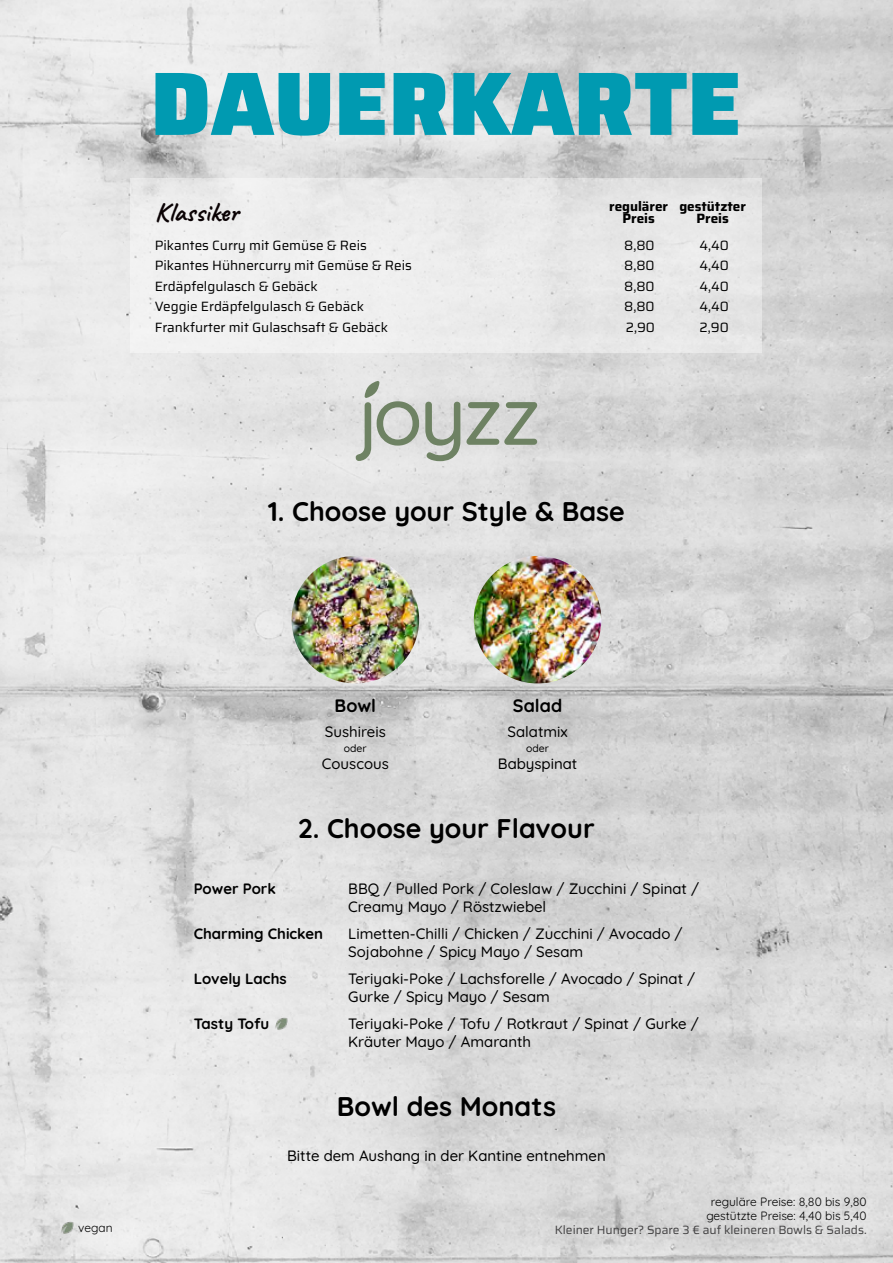
<style>
.page{position:relative;width:893px;height:1263px;background:#fff}
.page>*{position:absolute;margin:0;border:0;box-sizing:border-box;transform-origin:0 0}
.t1{font:900 90px "Saira";color:#009ab1}
.t2{font:700 27px "Quicksand";color:#000}
.t3{font:700 27px "Caveat";color:#0a0204}
.t4{font:700 18px "Quicksand";color:#000}
.t5{font:500 15px/18px "Quicksand";color:#000}
.t6{font:700 15px "Quicksand";color:#000}
.t7{font:13.5px/20.5px "Saira";color:#000;text-align:justify}
.t8{font:700 13.5px/12px "Saira";color:#000;text-align:center}
.t9{font:12px/14.4px "Quicksand";color:#000;text-align:center}
.t10{font:12px "Saira";color:#424142}
.t11{font:500 10.5px "Quicksand";color:#000}
</style>
<div class="page">
<img style="left:0;top:0;width:893px;height:1263px">
<div style="left:131px;top:178px;width:631px;height:175px;background:#ebebeb"></div>
<img style="left:60px;top:1220px;width:15px;height:15px">
<svg style="left:425px;top:402px;width:35px;height:59px;background:#acb5a8"></svg>
<svg style="left:466px;top:402px;width:71px;height:43px;background:#adb5a9"></svg>
<svg style="left:356px;top:381px;width:63px;height:80px;background:#c4c9c1"></svg>
<img style="left:292px;top:556px;width:127px;height:127px;border-radius:64px">
<img style="left:474px;top:556px;width:127px;height:127px;border-radius:64px">
<img style="left:274px;top:1016px;width:14px;height:14px">
<h1 class="t1" style="left:151px;top:30px;width:593px">DAUERKARTE</h1>
<h2 class="t3" style="left:155px;top:195px;width:85px">Klassiker</h2>
<p class="t8" style="left:609px;top:199px;width:60px">regulärer<br>Preis</p>
<p class="t8" style="left:679px;top:199px;width:68px">gestützter<br>Preis</p>
<p class="t7" style="left:155px;top:235px;width:214px">Pikantes Curry mit Gemüse &amp; Reis</p>
<p class="t7" style="left:699px;top:235px;width:31px">4,40</p>
<p class="t7" style="left:155px;top:255px;width:259px">Pikantes Hühnercurry mit Gemüse &amp; Reis</p>
<p class="t7" style="left:699px;top:255px;width:31px">4,40</p>
<p class="t7" style="left:155px;top:276px;width:164px">Erdäpfelgulasch &amp; Gebäck</p>
<p class="t7" style="left:699px;top:276px;width:31px">4,40</p>
<p class="t7" style="left:155px;top:296px;width:211px">Veggie Erdäpfelgulasch &amp; Gebäck</p>
<p class="t7" style="left:699px;top:296px;width:31px">4,40</p>
<p class="t7" style="left:155px;top:317px;width:235px">Frankfurter mit Gulaschsaft &amp; Gebäck</p>
<p class="t7" style="left:700px;top:317px;width:31px">2,90</p>
<p class="t7" style="left:624px;top:235px;width:32px">8,80<br>8,80<br>8,80<br>8,80<br>2,90</p>
<h2 class="t2" style="left:268px;top:491px;width:358px">1. Choose your Style &amp; Base</h2>
<p class="t9" style="left:78px;top:1220px;width:36px">vegan</p>
<p class="t4" style="left:335px;top:692px;width:43px">Bowl</p>
<p class="t5" style="left:325px;top:721px;width:62px">Sushireis</p>
<p class="t11" style="left:344px;top:740px;width:24px">oder</p>
<p class="t5" style="left:322px;top:753px;width:68px">Couscous</p>
<p class="t4" style="left:513px;top:692px;width:51px">Salad</p>
<p class="t5" style="left:507px;top:721px;width:62px">Salatmix</p>
<p class="t11" style="left:526px;top:740px;width:24px">oder</p>
<p class="t5" style="left:498px;top:753px;width:81px">Babyspinat</p>
<h2 class="t2" style="left:298px;top:807px;width:298px">2. Choose your Flavour</h2>
<p class="t6" style="left:194px;top:877px;width:84px">Power Pork</p>
<p class="t5" style="left:348px;top:878px;width:352px">BBQ / Pulled Pork / Coleslaw / Zucchini / Spinat /<br>Creamy Mayo / Röstzwiebel</p>
<p class="t6" style="left:194px;top:922px;width:131px">Charming Chicken</p>
<p class="t5" style="left:348px;top:923px;width:336px">Limetten-Chilli / Chicken / Zucchini / Avocado /<br>Sojabohne / Spicy Mayo / Sesam</p>
<p class="t6" style="left:194px;top:967px;width:94px">Lovely Lachs</p>
<p class="t5" style="left:348px;top:968px;width:349px">Teriyaki-Poke / Lachsforelle / Avocado / Spinat /<br>Gurke / Spicy Mayo / Sesam</p>
<p class="t6" style="left:194px;top:1012px;width:77px">Tasty Tofu</p>
<p class="t5" style="left:348px;top:1013px;width:352px">Teriyaki-Poke / Tofu / Rotkraut / Spinat / Gurke /<br>Kräuter Mayo / Amaranth</p>
<h2 class="t2" style="left:337px;top:1085px;width:221px">Bowl des Monats</h2>
<p class="t5" style="left:287px;top:1145px;width:320px">Bitte dem Aushang in der Kantine entnehmen</p>
<p class="t9" style="left:706px;top:1193px;width:162px">reguläre Preise: 8,80 bis 9,80 gestützte Preise: 4,40 bis 5,40</p>
<p class="t10" style="left:555px;top:1220px;width:313px">Kleiner Hunger? Spare 3 € auf kleineren Bowls &amp; Salads.</p>
</div>
